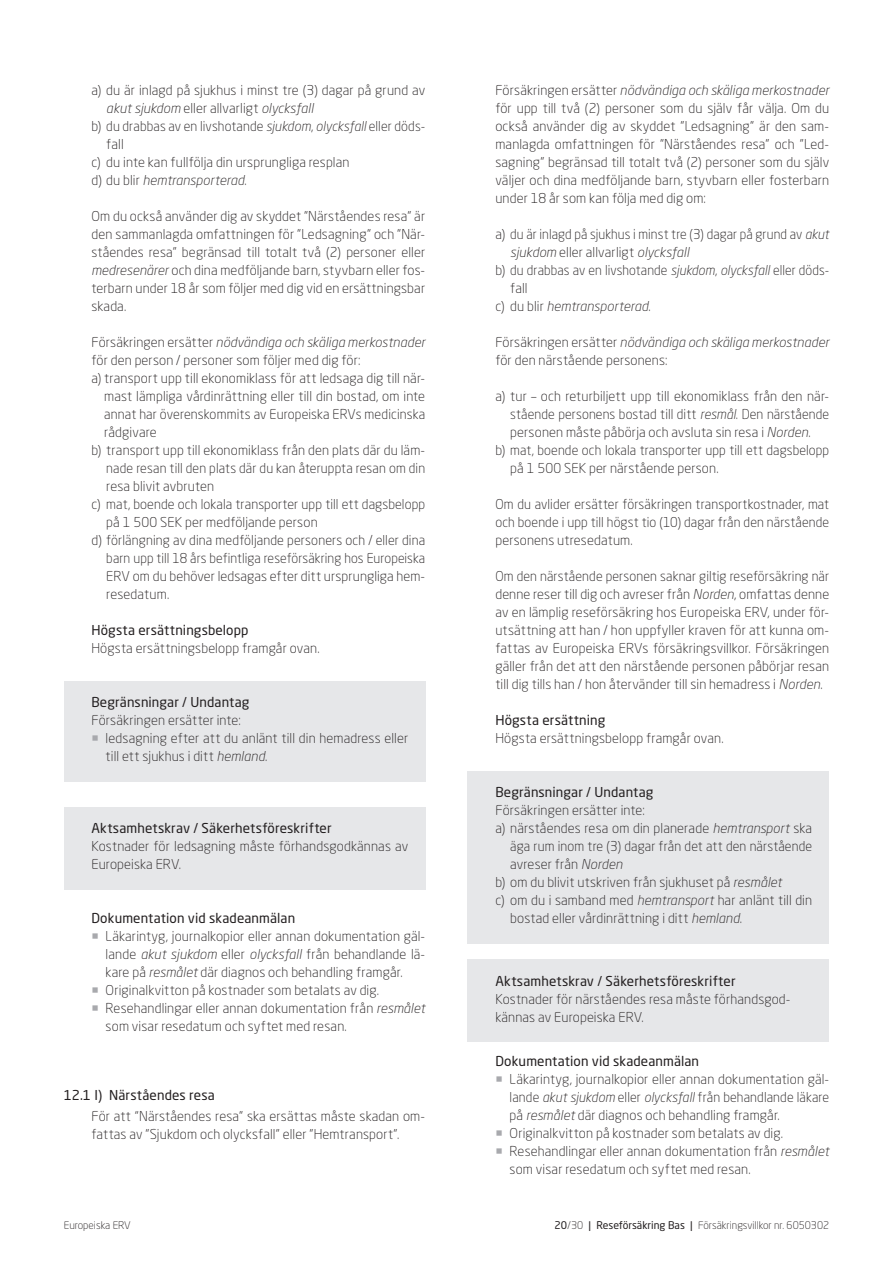
<style>
.page{position:relative;width:893px;height:1263px;background:#fff}
.page>*{position:absolute;margin:0;border:0;box-sizing:border-box;transform-origin:0 0}
.Brød_m__indryk{font:300 13.5px/18px "Neo Sans W1 G";letter-spacing:.01em;color:#231f20}
.Brød_m__indryk_-_box{font:300 13.5px/18px "Neo Sans W1 G";letter-spacing:.01em;color:#231f20}
.Brød_m__indryk-2{font:13.5px "Neo Sans W1 G";letter-spacing:.01em;color:#231f20}
.Brød_m__indryk-3{font:italic 300 13.5px "Neo Sans Pro";letter-spacing:.01em;color:#231f20}
.Niveau_2{font:13.5px "Neo Sans W1 G";letter-spacing:.01em;color:#231f20}
.t1{font:300 10.5px "Neo Sans W1 G";color:#231f20}
.s1{font-family:"Neo Sans Pro";font-style:italic}
.s2{font-family:"Neo Sans W1 G";font-style:normal}
.s3{color:#a8a9ad}
.s4{font-weight:400}
</style>
<div class="page">
<div style="left:468px;top:959px;width:361px;height:83px;background:#e6e7e9"></div>
<div style="left:468px;top:771px;width:361px;height:172px;background:#e6e7e9"></div>
<div style="left:64px;top:681px;width:361px;height:100px;background:#e6e7e9"></div>
<div style="left:64px;top:807px;width:361px;height:82px;background:#e6e7e9"></div>
<p class="Brød_m__indryk" style="left:106px;top:81px;width:320px;text-indent:-15px">a) du är inlagd på sjukhus i minst tre (3) dagar på grund av <span class="s1">akut sjukdom</span> eller allvarligt <span class="s1">olycksfall</span></p>
<p class="Brød_m__indryk" style="left:106px;top:117px;width:320px;text-indent:-15px">b) du drabbas av en livshotande <span class="s1">sjukdom</span>, <span class="s1">olycksfall</span> eller döds&shy;fall</p>
<p class="Brød_m__indryk" style="left:91px;top:153px;width:260px">c) du inte kan fullfölja din ursprungliga resplan</p>
<p class="Brød_m__indryk-3" style="left:91px;top:172px;width:157px"><span class="s2">d) du blir</span> hemtransporterad<span class="s2">.</span></p>
<p class="Brød_m__indryk" style="left:91px;top:207px;width:335px;text-align:justify">Om du också använder dig av skyddet ”Närståendes resa” är den sammanlagda omfattningen för ”Ledsagning” och ”När&shy;ståendes resa” begränsad till totalt två (2) personer eller <span class="s1">medresenärer</span> och dina medföljande barn, styvbarn eller fos&shy;terbarn under 18 år som följer med dig vid en ersättningsbar skada.</p>
<p class="Brød_m__indryk" style="left:91px;top:333px;width:335px">Försäkringen ersätter <span class="s1">nödvändiga och skäliga merkostnader </span>för den person / personer som följer med dig för:</p>
<p class="Brød_m__indryk" style="left:104px;top:369px;width:323px;text-align:justify;text-indent:-13px">a) transport upp till ekonomiklass för att ledsaga dig till när&shy;mast lämpliga vårdinrättning eller till din bostad, om inte annat har överenskommits av Europeiska ERVs medicinska rådgivare</p>
<p class="Brød_m__indryk" style="left:106px;top:441px;width:320px;text-align:justify;text-indent:-15px">b) transport upp till ekonomiklass från den plats där du läm&shy;nade resan till den plats där du kan återuppta resan om din resa blivit avbruten</p>
<p class="Brød_m__indryk" style="left:106px;top:495px;width:320px;text-indent:-15px">c) mat, boende och lokala transporter upp till ett dagsbelopp på 1 500 SEK per medföljande person</p>
<p class="Brød_m__indryk" style="left:106px;top:531px;width:320px;text-align:justify;text-indent:-15px">d) förlängning av dina medföljande personers och / eller dina barn upp till 18 års befintliga reseförsäkring hos Europeiska ERV om du behöver ledsagas efter ditt ursprungliga hem&shy;resedatum.</p>
<p class="Brød_m__indryk-2" style="left:91px;top:622px;width:159px">Högsta ersättningsbelopp</p>
<p class="Brød_m__indryk" style="left:91px;top:639px;width:230px">Högsta ersättningsbelopp framgår ovan.</p>
<p class="Brød_m__indryk-2" style="left:91px;top:694px;width:159px">Begränsningar / Undantag</p>
<p class="Brød_m__indryk" style="left:91px;top:711px;width:151px">Försäkringen ersätter inte:</p>
<p class="Brød_m__indryk" style="left:106px;top:729px;width:304px;text-indent:-14px"><span class="s3">○</span> ledsagning efter att du anlänt till din hemadress eller till ett sjukhus i ditt <span class="s1">hemland</span>.</p>
<p class="Brød_m__indryk-2" style="left:91px;top:820px;width:242px">Aktsamhetskrav / Säkerhetsföreskrifter</p>
<p class="Brød_m__indryk_-_box" style="left:91px;top:837px;width:318px">Kostnader för ledsagning måste förhandsgodkännas av<br>Europeiska ERV.</p>
<p class="Brød_m__indryk-2" style="left:91px;top:910px;width:205px">Dokumentation vid skadeanmälan</p>
<p class="Brød_m__indryk" style="left:106px;top:927px;width:321px;text-align:justify;text-indent:-14px"><span class="s3">○</span> Läkarintyg, journalkopior eller annan dokumentation gäl&shy;lande <span class="s1">akut sjukdom</span> eller <span class="s1">olycksfall</span> från behandlande lä&shy;kare på <span class="s1">resmålet</span> där diagnos och behandling framgår.</p>
<p class="Brød_m__indryk" style="left:91px;top:981px;width:289px"><span class="s3">○</span> Originalkvitton på kostnader som betalats av dig.</p>
<p class="Brød_m__indryk" style="left:106px;top:999px;width:321px;text-indent:-14px"><span class="s3">○</span> Resehandlingar eller annan dokumentation från <span class="s1">resmålet </span>som visar resedatum och syftet med resan.</p>
<p class="Niveau_2" style="left:64px;top:1087px;width:153px">12.1 I) Närståendes resa</p>
<p class="Brød_m__indryk" style="left:91px;top:1107px;width:335px">För att “Närståendes resa” ska ersättas måste skadan om&shy;fattas av ”Sjukdom och olycksfall” eller ”Hemtransport”.</p>
<p class="Brød_m__indryk" style="left:495px;top:81px;width:335px;text-align:justify">Försäkringen ersätter <span class="s1">nödvändiga och skäliga merkostnader </span>för upp till två (2) personer som du själv får välja. Om du också använder dig av skyddet ”Ledsagning” är den sam&shy;manlagda omfattningen för ”Närståendes resa” och ”Led&shy;sagning” begränsad till totalt två (2) personer som du själv väljer och dina medföljande barn, styvbarn eller fosterbarn under 18 år som kan följa med dig om:</p>
<p class="Brød_m__indryk" style="left:510px;top:225px;width:320px;text-indent:-15px">a) du är inlagd på sjukhus i minst tre (3) dagar på grund av <span class="s1">akut sjukdom</span> eller allvarligt <span class="s1">olycksfall</span></p>
<p class="Brød_m__indryk" style="left:510px;top:261px;width:320px;text-indent:-15px">b) du drabbas av en livshotande <span class="s1">sjukdom</span>, <span class="s1">olycksfall</span> eller döds&shy;fall</p>
<p class="Brød_m__indryk-3" style="left:495px;top:298px;width:157px"><span class="s2">c) du blir</span> hemtransporterad<span class="s2">.</span></p>
<p class="Brød_m__indryk" style="left:495px;top:333px;width:335px">Försäkringen ersätter <span class="s1">nödvändiga och skäliga merkostnader </span>för den närstående personens:</p>
<p class="Brød_m__indryk" style="left:510px;top:387px;width:320px;text-align:justify;text-indent:-15px">a) tur – och returbiljett upp till ekonomiklass från den när&shy;stående personens bostad till ditt <span class="s1">resmål</span>. Den närstående personen måste påbörja och avsluta sin resa i <span class="s1">Norden</span>.</p>
<p class="Brød_m__indryk" style="left:510px;top:441px;width:320px;text-indent:-15px">b) mat, boende och lokala transporter upp till ett dagsbelopp på 1 500 SEK per närstående person.</p>
<p class="Brød_m__indryk" style="left:495px;top:495px;width:335px;text-align:justify">Om du avlider ersätter försäkringen transportkostnader, mat och boende i upp till högst tio (10) dagar från den närstående personens utresedatum.</p>
<p class="Brød_m__indryk" style="left:495px;top:567px;width:335px;text-align:justify">Om den närstående personen saknar giltig reseförsäkring när denne reser till dig och avreser från <span class="s1">Norden</span>, omfattas denne av en lämplig reseförsäkring hos Europeiska ERV, under för&shy;utsättning att han / hon uppfyller kraven för att kunna om&shy;fattas av Europeiska ERVs försäkringsvillkor. Försäkringen gäller från det att den närstående personen påbörjar resan till dig tills han / hon återvänder till sin hemadress i <span class="s1">Norden</span>.</p>
<p class="Brød_m__indryk-2" style="left:495px;top:712px;width:112px">Högsta ersättning</p>
<p class="Brød_m__indryk" style="left:495px;top:729px;width:230px">Högsta ersättningsbelopp framgår ovan.</p>
<p class="Brød_m__indryk-2" style="left:495px;top:784px;width:159px">Begränsningar / Undantag</p>
<p class="Brød_m__indryk_-_box" style="left:495px;top:801px;width:151px">Försäkringen ersätter inte:</p>
<p class="Brød_m__indryk_-_box" style="left:510px;top:819px;width:303px;text-align:justify;text-indent:-15px">a) närståendes resa om din planerade <span class="s1">hemtransport</span> ska äga rum inom tre (3) dagar från det att den närstående avreser från <span class="s1">Norden</span></p>
<p class="Brød_m__indryk_-_box" style="left:495px;top:873px;width:288px">b) om du blivit utskriven från sjukhuset på <span class="s1">resmålet</span></p>
<p class="Brød_m__indryk_-_box" style="left:510px;top:891px;width:303px;text-indent:-15px">c) om du i samband med <span class="s1">hemtransport</span> har anlänt till din bostad eller vårdinrättning i ditt <span class="s1">hemland</span>.</p>
<p class="Brød_m__indryk-2" style="left:495px;top:972px;width:242px">Aktsamhetskrav / Säkerhetsföreskrifter</p>
<p class="Brød_m__indryk" style="left:495px;top:990px;width:297px">Kostnader för närståendes resa måste förhandsgod-</p>
<p class="Brød_m__indryk" style="left:495px;top:1008px;width:150px">kännas av Europeiska ERV.</p>
<p class="Brød_m__indryk-2" style="left:495px;top:1053px;width:205px">Dokumentation vid skadeanmälan</p>
<p class="Brød_m__indryk" style="left:510px;top:1070px;width:321px;text-align:justify;text-indent:-14px"><span class="s3">○</span> Läkarintyg, journalkopior eller annan dokumentation gäl&shy;lande <span class="s1">akut sjukdom</span> eller <span class="s1">olycksfall</span> från behandlande läkare på <span class="s1">resmålet</span> där diagnos och behandling framgår.</p>
<p class="Brød_m__indryk" style="left:495px;top:1124px;width:289px"><span class="s3">○</span> Originalkvitton på kostnader som betalats av dig.</p>
<p class="Brød_m__indryk" style="left:510px;top:1142px;width:321px;text-indent:-14px"><span class="s3">○</span> Resehandlingar eller annan dokumentation från <span class="s1">resmålet </span>som visar resedatum och syftet med resan.</p>
<p class="t1" style="left:64px;top:1219px;width:69px">Europeiska ERV</p>
<p class="t1" style="left:554px;top:1219px;width:276px"><span class="s4">20</span>/30 <span class="s4">| Reseförsäkring Bas |</span> Försäkringsvillkor nr. 6050302</p>
</div>
